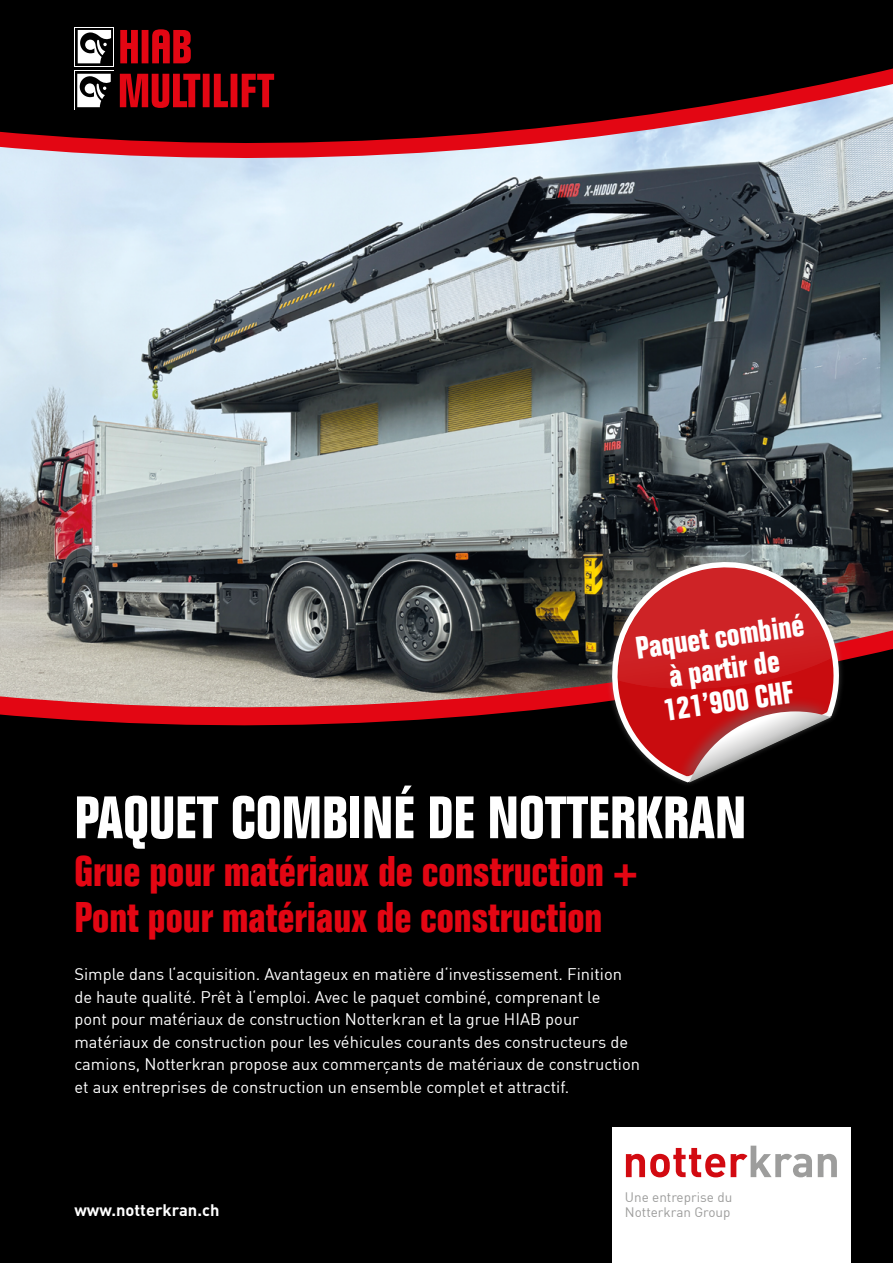
<style>
.page{position:relative;width:893px;height:1263px;background:#fff}
.page>*{position:absolute;margin:0;border:0;box-sizing:border-box;transform-origin:0 0}
.t1{font:700 condensed 58.5px "Folio";color:#fff}
.t2{font:700 condensed 42px/46.5px "Folio";color:#e30613}
.t3{font:700 condensed 30.9px/32.5px "Folio";color:#fff;text-align:center}
.t4{font:16.5px/22.5px "DIN";color:#fff}
.t5{font:700 16.5px "DIN";color:#fff}
.t6{font:13.5px/15px "DIN";color:#9d9d9c}
</style>
<div class="page">
<div style="left:0;top:631px;width:893px;height:632px;background:#000"></div>
<img style="left:0;top:174px;width:893px;height:440px">
<svg style="left:0;top:0;width:893px;height:174px;fill:#000"></svg>
<svg style="left:0;top:54px;width:893px;height:107px"></svg>
<div style="left:612px;top:1127px;width:238px;height:136px;background:#fff"></div>
<svg style="left:626px;top:1148px;width:99px;height:29px"></svg>
<svg style="left:731px;top:1146px;width:81px;height:31px"></svg>
<svg style="left:818px;top:1154px;width:19px;height:23px"></svg>
<svg style="left:0;top:614px;width:893px;height:111px"></svg>
<svg style="left:74px;top:71px;width:40px;height:39px"></svg>
<svg style="left:75px;top:71px;width:38px;height:38px"></svg>
<svg style="left:77px;top:74px;width:34px;height:33px"></svg>
<svg style="left:120px;top:74px;width:154px;height:34px"></svg>
<svg style="left:120px;top:29px;width:71px;height:34px"></svg>
<div style="left:75px;top:27px;width:39px;height:39px;background:#fff"></div>
<svg style="left:75px;top:28px;width:38px;height:38px"></svg>
<svg style="left:78px;top:30px;width:33px;height:33px"></svg>
<img style="left:588px;top:538px;width:276px;height:187px">
<svg style="left:606px;top:556px;width:232px;height:221px"></svg>
<svg style="left:618px;top:567px;width:214px;height:124px"></svg>
<img style="left:669px;top:677px;width:174px;height:107px">
<svg style="left:689px;top:711px;width:142px;height:72px"></svg>
<h3 class="t3" style="left:634px;top:633px;width:171px;rotate:-8deg">Paquet combiné à partir de<br>121’900 CHF</h3>
<h1 class="t1" style="left:74px;top:785px;width:673px">PAQUET COMBINÉ DE NOTTERKRAN</h1>
<h2 class="t2" style="left:74px;top:848px;width:565px">Grue pour matériaux de construction +<br>Pont pour matériaux de construction</h2>
<p class="t4" style="left:74px;top:963px;width:567px">Simple dans l‘acquisition. Avantageux en matière d‘investissement. Finition de haute qualité. Prêt à l‘emploi. Avec le paquet combiné, comprenant le<br>pont pour matériaux de construction Notterkran et la grue HIAB pour matériaux de construction pour les véhicules courants des constructeurs de camions, Notterkran propose aux commerçants de matériaux de construction et aux entreprises de construction un ensemble complet et attractif.</p>
<p class="t5" style="left:74px;top:1199px;width:147px">www.notterkran.ch</p>
<p class="t6" style="left:625px;top:1189px;width:109px">Une entreprise du<br>Notterkran Group</p>
</div>
